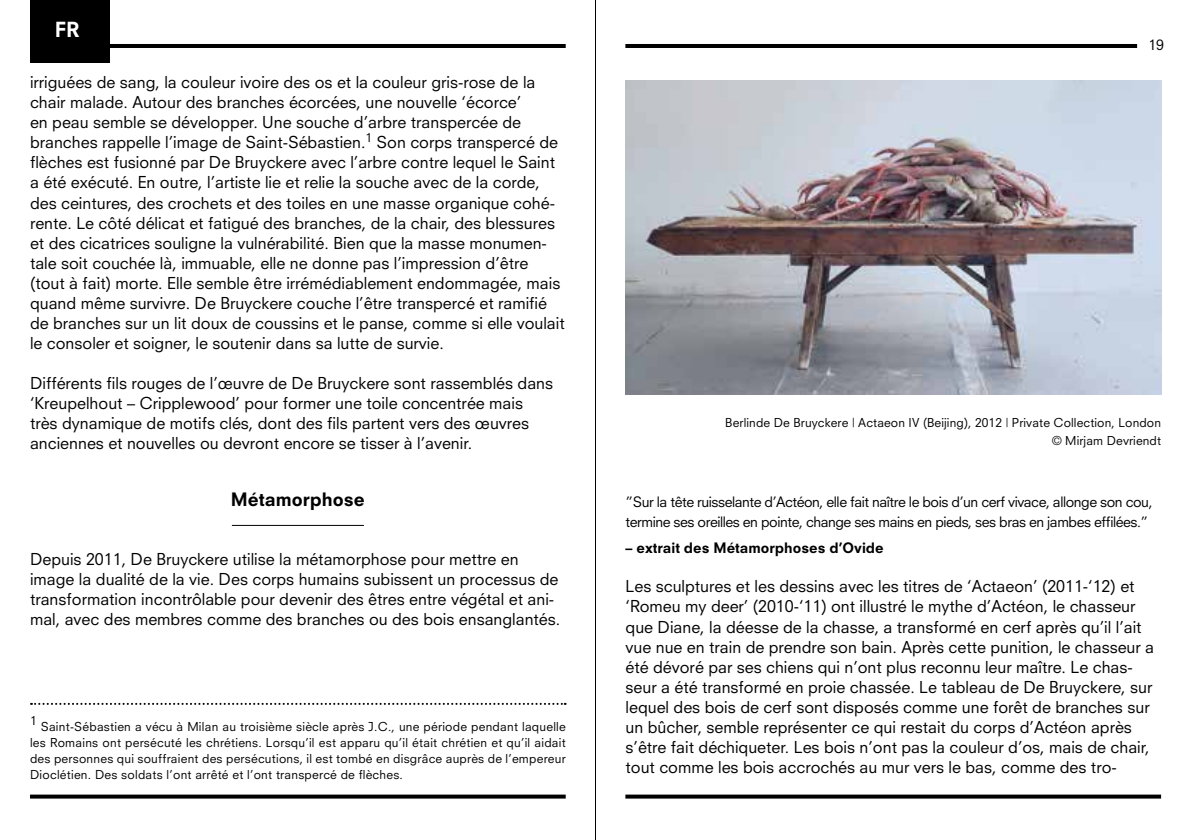
<style>
.page{position:relative;width:1191px;height:840px;background:#fff}
.page>*{position:absolute;margin:0;border:0;box-sizing:border-box;transform-origin:0 0}
.t1{font:800 20.2px "Neuzeit SLT Std";color:#fff}
.t2{font:800 18px "Neuzeit SLT Std";color:#000}
.t3{font:16px/20px "Neuzeit SLT Std";color:#000}
.t4{font:14px/19.6px "Neuzeit SLT Std";letter-spacing:-.03em;color:#000}
.t5{font:800 14px "Neuzeit SLT Std";color:#000}
.t6{font:12px/16px "Neuzeit SLT Std";letter-spacing:.01em;color:#000;text-align:justify}
</style>
<div class="page">
<hr style="left:595px;top:0;width:1px;height:839px;background:#000">
<div style="left:30px;top:0;width:80px;height:62px;background:#000"></div>
<hr style="left:625px;top:44px;width:512px;height:4px;background:#000">
<svg style="left:625px;top:794px;width:536px;height:4px;fill:#000"></svg>
<hr style="left:232px;top:524px;width:132px;height:1px;background:#000">
<svg style="left:31px;top:702px;width:534px;height:2px"></svg>
<svg style="left:30px;top:794px;width:536px;height:4px;fill:#000"></svg>
<hr style="left:54px;top:44px;width:512px;height:4px;background:#000">
<img style="left:626px;top:81px;width:535px;height:313px">
<p class="t1" style="left:55px;top:17px;width:26px">FR</p>
<p class="t3" style="left:30px;top:72px;width:536px">irriguées de sang, la couleur ivoire des os et la couleur gris-rose de la chair malade. Autour des branches écorcées, une nouvelle ‘écorce’<br>en peau semble se développer. Une souche d’arbre transpercée de branches rappelle l’image de Saint-Sébastien.<sup>1</sup> Son corps transpercé de flèches est fusionné par De Bruyckere avec l’arbre contre lequel le Saint a été exécuté. En outre, l’artiste lie et relie la souche avec de la corde, des ceintures, des crochets et des toiles en une masse organique cohé&shy;rente. Le côté délicat et fatigué des branches, de la chair, des blessures et des cicatrices souligne la vulnérabilité. Bien que la masse monumen&shy;tale soit couchée là, immuable, elle ne donne pas l’impression d’être (tout à fait) morte. Elle semble être irrémédiablement endommagée, mais quand même survivre. De Bruyckere couche l’être transpercé et ramifié de branches sur un lit doux de coussins et le panse, comme si elle voulait le consoler et soigner, le soutenir dans sa lutte de survie.</p>
<p class="t3" style="left:30px;top:372px;width:524px">Différents fils rouges de l’œuvre de De Bruyckere sont rassemblés dans ‘Kreupelhout – Cripplewood’ pour former une toile concentrée mais très dynamique de motifs clés, dont des fils partent vers des œuvres anciennes et nouvelles ou devront encore se tisser à l’avenir.</p>
<p class="t2" style="left:231px;top:488px;width:135px">Métamorphose</p>
<p class="t3" style="left:30px;top:548px;width:532px">Depuis 2011, De Bruyckere utilise la métamorphose pour mettre en image la dualité de la vie. Des corps humains subissent un processus de transformation incontrôlable pour devenir des êtres entre végétal et ani&shy;mal, avec des membres comme des branches ou des bois ensanglantés.</p>
<p class="t6" style="left:30px;top:712px;width:8px">1</p>
<p class="t6" style="left:30px;top:718px;width:537px;text-indent:11px">Saint-Sébastien a vécu à Milan au troisième siècle après J.C., une période pendant laquelle les Romains ont persécuté les chrétiens. Lorsqu’il est apparu qu’il était chrétien et qu’il aidait des personnes qui souffraient des persécutions, il est tombé en disgrâce auprès de l’empereur Dioclétien. Des soldats l’ont arrêté et l’ont transpercé de flèches.</p>
<p class="t4" style="left:1148px;top:35px;width:17px">19</p>
<p class="t6" style="left:725px;top:413px;width:437px;line-height:18px;text-align:right">Berlinde De Bruyckere | Actaeon IV (Beijing), 2012 | Private Collection, London © Mirjam Devriendt</p>
<p class="t4" style="left:625px;top:492px;width:528px">”Sur la tête ruisselante d’Actéon, elle fait naître le bois d’un cerf vivace, allonge son cou, termine ses oreilles en pointe, change ses mains en pieds, ses bras en jambes effilées.”</p>
<p class="t5" style="left:625px;top:538px;width:260px">– extrait des Métamorphoses d’Ovide</p>
<p class="t3" style="left:625px;top:576px;width:530px">Les sculptures et les dessins avec les titres de ‘Actaeon’ (2011-‘12) et ‘Romeu my deer’ (2010-‘11) ont illustré le mythe d’Actéon, le chasseur que Diane, la déesse de la chasse, a transformé en cerf après qu’il l’ait vue nue en train de prendre son bain. Après cette punition, le chasseur a été dévoré par ses chiens qui n’ont plus reconnu leur maître. Le chas&shy;seur a été transformé en proie chassée. Le tableau de De Bruyckere, sur lequel des bois de cerf sont disposés comme une forêt de branches sur un bûcher, semble représenter ce qui restait du corps d’Actéon après s’être fait déchiqueter. Les bois n’ont pas la couleur d’os, mais de chair, tout comme les bois accrochés au mur vers le bas, comme des tro-</p>
</div>
